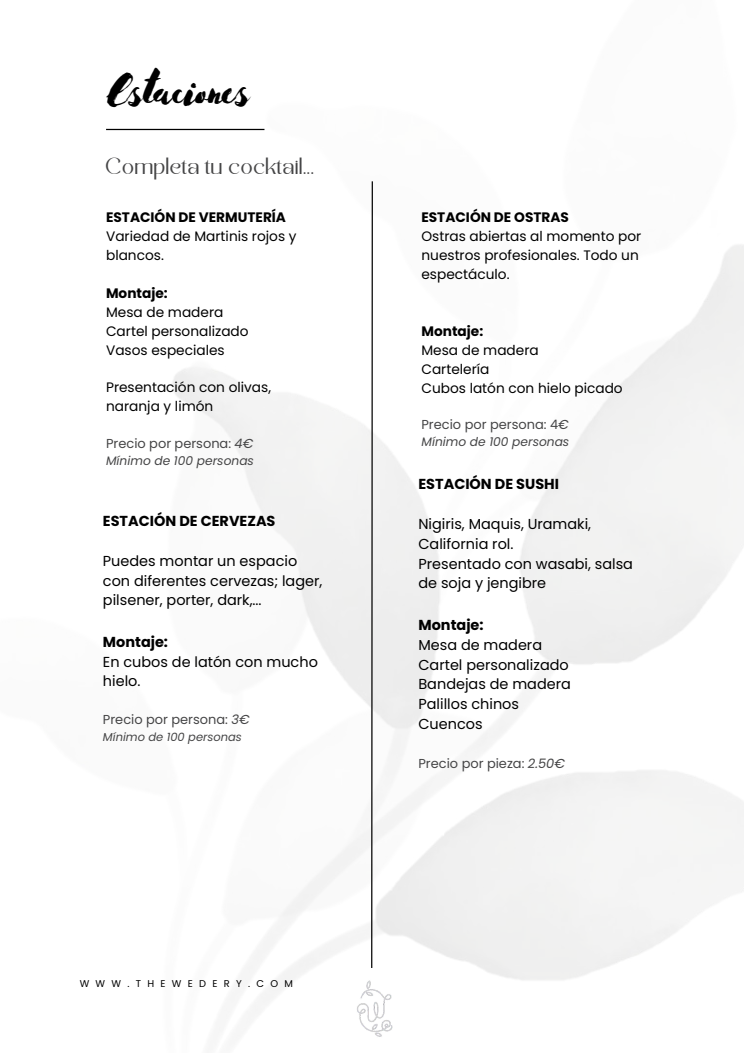
<style>
.page{position:relative;width:744px;height:1053px;background:#fff}
.page>*{position:absolute;margin:0;border:0;box-sizing:border-box;transform-origin:0 0}
.t1{font:47.68px "Advetime";color:#000}
.t2{font:21.92px "KENAO";color:#454546}
.t3{font:14.44px/19.8px "Poppins";color:#000}
.t4{font:700 14.44px "Poppins";color:#000}
.t5{font:13.72px/18.9px "Poppins";color:#000}
.t6{font:700 13.72px "Poppins";color:#000}
.t7{font:12.96px "Poppins";color:#454546}
.t8{font:italic 12.24px "Poppins";color:#454546}
.t9{font:italic 11.48px "Poppins";color:#454546}
.t10{font:9.84px "Poppins";letter-spacing:.64em;color:#000}
.s1{font-style:italic}
</style>
<div class="page">
<hr style="left:106px;top:129px;width:158px;height:1px;background:#000">
<svg style="left:371px;top:180px;width:2px;height:788px;background:#5e5e5e"></svg>
<img style="left:356px;top:980px;width:37px;height:57px">
<h1 class="t1" style="left:106px;top:58px;width:144px">Estaciones</h1>
<h2 class="t2" style="left:106px;top:157px;width:211px">Completa tu cocktail...</h2>
<p class="t6" style="left:106px;top:208px;width:182px">ESTACIÓN DE VERMUTERÍA</p>
<p class="t5" style="left:106px;top:227px;width:192px">Variedad de Martinis rojos y blancos.</p>
<p class="t6" style="left:106px;top:283px;width:63px">Montaje:</p>
<p class="t5" style="left:106px;top:303px;width:144px">Mesa de madera<br>Cartel personalizado<br>Vasos especiales</p>
<p class="t5" style="left:106px;top:378px;width:166px">Presentación con olivas, naranja y limón</p>
<p class="t7" style="left:106px;top:434px;width:149px">Precio por persona: <span class="s1">4€</span></p>
<p class="t8" style="left:106px;top:452px;width:149px">Mínimo de 100 personas</p>
<p class="t4" style="left:103px;top:511px;width:174px">ESTACIÓN DE CERVEZAS</p>
<p class="t3" style="left:103px;top:551px;width:221px">Puedes montar un espacio con diferentes cervezas; lager, pilsener, porter, dark,...</p>
<p class="t4" style="left:103px;top:631px;width:67px">Montaje:</p>
<p class="t3" style="left:103px;top:651px;width:216px">En cubos de latón con mucho hielo.</p>
<p class="t7" style="left:103px;top:710px;width:148px">Precio por persona: <span class="s1">3€</span></p>
<p class="t9" style="left:103px;top:728px;width:140px">Mínimo de 100 personas</p>
<p class="t10" style="left:80px;top:976px;width:215px">WWW.THEWEDERY.COM</p>
<p class="t6" style="left:421px;top:208px;width:149px">ESTACIÓN DE OSTRAS</p>
<p class="t5" style="left:421px;top:227px;width:221px">Ostras abiertas al momento por nuestros profesionales. Todo un espectáculo.</p>
<p class="t6" style="left:421px;top:321px;width:63px">Montaje:</p>
<p class="t5" style="left:421px;top:340px;width:203px">Mesa de madera<br>Cartelería<br>Cubos latón con hielo picado</p>
<p class="t7" style="left:421px;top:415px;width:149px">Precio por persona: 4<span class="s1">€</span></p>
<p class="t8" style="left:421px;top:433px;width:149px">Mínimo de 100 personas</p>
<p class="t4" style="left:418px;top:474px;width:142px">ESTACIÓN DE SUSHI</p>
<p class="t3" style="left:418px;top:514px;width:216px">Nigiris, Maquis, Uramaki,<br>California rol.<br>Presentado con wasabi, salsa de soja y jengibre</p>
<p class="t4" style="left:418px;top:614px;width:67px">Montaje:</p>
<p class="t3" style="left:418px;top:634px;width:154px">Mesa de madera<br>Cartel personalizado<br>Bandejas de madera<br>Palillos chinos<br>Cuencos</p>
<p class="t7" style="left:418px;top:754px;width:148px">Precio por pieza: <span class="s1">2.50€</span></p>
</div>
